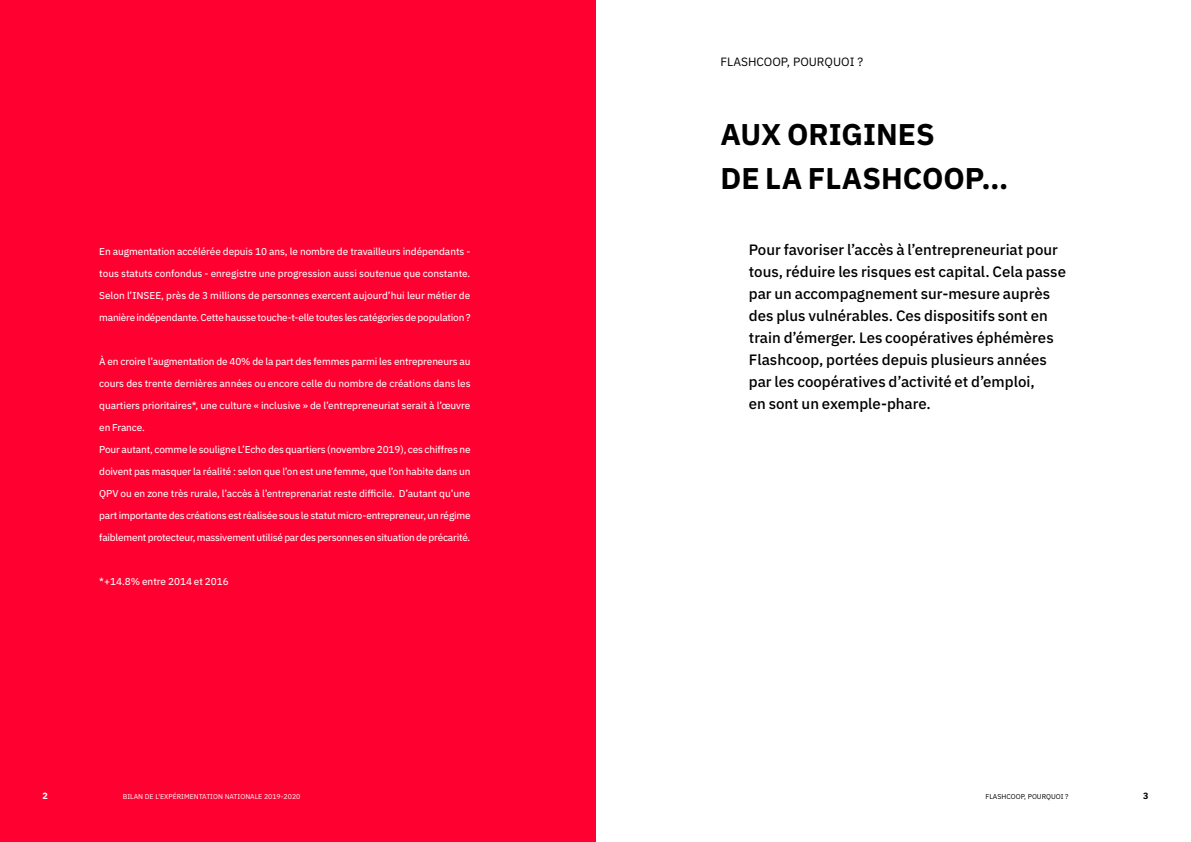
<style>
.page{position:relative;width:1191px;height:842px;background:#fff}
.page>*{position:absolute;margin:0;border:0;box-sizing:border-box;transform-origin:0 0}
.t1{font:700 30px/44px "IBM Plex Sans";color:#000}
.t2{font:500 15px/22px "IBM Plex Sans";color:#000}
.t3{font:12px "IBM Plex Sans";color:#000}
.t4{font:10px "IBM Plex Sans Text";letter-spacing:-.01em;color:#fff}
.t5{font:700 9px "IBM Plex Sans";color:#fff}
.t6{font:700 9px "IBM Plex Sans";color:#000}
.t7{font:7px "IBM Plex Sans";color:#fff}
.t8{font:7px "IBM Plex Sans";color:#000}
</style>
<div class="page">
<div style="left:0;top:0;width:596px;height:842px;background:#ff0031"></div>
<p class="t3" style="left:720px;top:53px;width:144px">FLASHCOOP, POURQUOI ?</p>
<p class="t4" style="left:99px;top:243px;width:373px">En augmentation accélérée depuis 10 ans, le nombre de travailleurs indépendants -</p>
<p class="t4" style="left:99px;top:265px;width:372px">tous statuts confondus - enregistre une progression aussi soutenue que constante.</p>
<p class="t4" style="left:99px;top:287px;width:372px">Selon l’INSEE, près de 3 millions de personnes exercent aujourd’hui leur métier de</p>
<p class="t4" style="left:99px;top:309px;width:373px">manière indépendante. Cette hausse touche-t-elle toutes les catégories de population ?</p>
<p class="t4" style="left:99px;top:353px;width:373px">À en croire l’augmentation de 40% de la part des femmes parmi les entrepreneurs au</p>
<p class="t4" style="left:99px;top:375px;width:373px">cours des trente dernières années ou encore celle du nombre de créations dans les</p>
<p class="t4" style="left:99px;top:397px;width:373px">quartiers prioritaires*, une culture « inclusive » de l’entrepreneuriat serait à l’œuvre</p>
<p class="t4" style="left:99px;top:419px;width:47px">en France.</p>
<p class="t4" style="left:99px;top:441px;width:373px">Pour autant, comme le souligne L’Echo des quartiers (novembre 2019), ces chiffres ne</p>
<p class="t4" style="left:99px;top:463px;width:373px">doivent pas masquer la réalité : selon que l’on est une femme, que l’on habite dans un</p>
<p class="t4" style="left:99px;top:485px;width:373px">QPV ou en zone très rurale, l’accès à l’entreprenariat reste difficile. D’autant qu’une</p>
<p class="t4" style="left:99px;top:507px;width:373px">part importante des créations est réalisée sous le statut micro-entrepreneur, un régime</p>
<p class="t4" style="left:99px;top:529px;width:372px">faiblement protecteur, massivement utilisé par des personnes en situation de précarité.</p>
<p class="t4" style="left:99px;top:573px;width:131px">*+14.8% entre 2014 et 2016</p>
<h1 class="t1" style="left:720px;top:110px;width:289px">AUX ORIGINES<br>DE LA FLASHCOOP…</h1>
<p class="t2" style="left:749px;top:237px;width:319px">Pour favoriser l’accès à l’entrepreneuriat pour tous, réduire les risques est capital. Cela passe par un accompagnement sur-mesure auprès des plus vulnérables. Ces dispositifs sont en train d’émerger. Les coopératives éphémères Flashcoop, portées depuis plusieurs années par les coopératives d’activité et d’emploi,<br>en sont un exemple-phare.</p>
<p class="t7" style="left:123px;top:791px;width:179px">BILAN DE L'EXPÉRIMENTATION NATIONALE 2019-2020</p>
<p class="t5" style="left:43px;top:789px;width:7px">2</p>
<p class="t6" style="left:1143px;top:789px;width:7px">3</p>
<p class="t8" style="left:985px;top:791px;width:85px">FLASHCOOP, POURQUOI ?</p>
</div>
